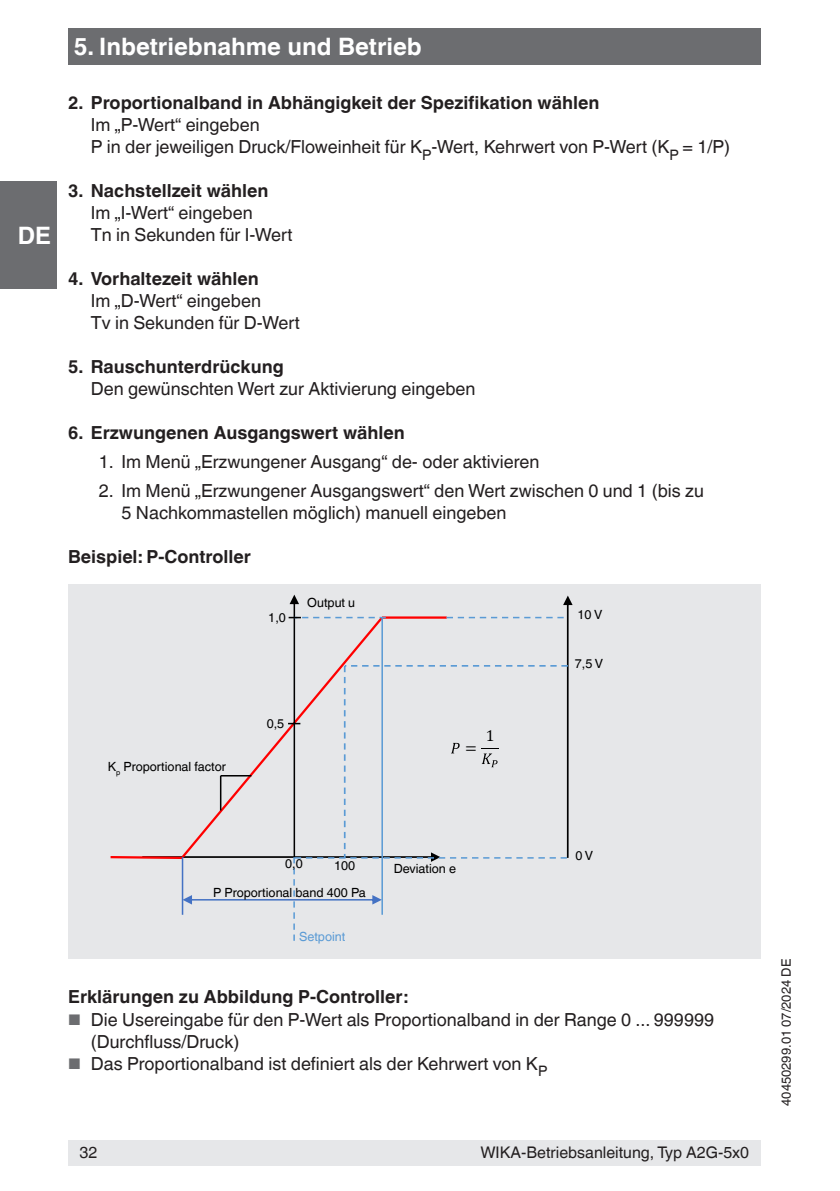
<style>
.page{position:relative;width:840px;height:1191px;background:#fff}
.page>*{position:absolute;margin:0;border:0;box-sizing:border-box;transform-origin:0 0}
.t1{font:700 24px "Helvetica World";color:#fff}
.t2{font:18px/22px "Helvetica World";color:#231f20}
.t3{font:700 18px "Helvetica World";color:#231f20}
.t4{font:16px "Helvetica World";color:#231f20}
.t5{font:15.8px "Cambria Math";color:#000}
.t6{font:13px "Helvetica World";color:#231f20}
.t7{font:12.6px "Helvetica World";color:#000}
.t8{font:12.6px "Helvetica World";color:#5b9bd5}
.s1{font-size:15.4px;color:#6c6d70}
</style>
<div class="page">
<div style="left:68px;top:28px;width:692px;height:37px;background:#6c6d70"></div>
<div style="left:0;top:181px;width:57px;height:108px;background:#6c6d70"></div>
<div style="left:68px;top:1140px;width:692px;height:25px;background:#e6e7e9"></div>
<div style="left:68px;top:584px;width:692px;height:374px;background:#e6e7e9"></div>
<svg style="left:110px;top:594px;width:462px;height:346px"></svg>
<h1 class="t1" style="left:18px;top:222px;width:35px">DE</h1>
<h1 class="t1" style="left:74px;top:33px;width:349px">5. Inbetriebnahme und Betrieb</h1>
<p class="t3" style="left:68px;top:93px;width:532px">2. Proportionalband in Abhängigkeit der Spezifikation wählen</p>
<p class="t2" style="left:91px;top:114px;width:640px">Im „P-Wert“ eingeben<br>P in der jeweiligen Druck/Floweinheit für K<sub>P</sub>-Wert, Kehrwert von P-Wert (K<sub>P</sub> = 1/P)</p>
<p class="t3" style="left:68px;top:181px;width:202px">3. Nachstellzeit wählen</p>
<p class="t2" style="left:91px;top:202px;width:203px">Im „I-Wert“ eingeben<br>Tn in Sekunden für I-Wert</p>
<p class="t3" style="left:68px;top:269px;width:192px">4. Vorhaltezeit wählen</p>
<p class="t2" style="left:91px;top:290px;width:210px">Im „D-Wert“ eingeben<br>Tv in Sekunden für D-Wert</p>
<p class="t3" style="left:68px;top:357px;width:217px">5. Rauschunterdrückung</p>
<p class="t2" style="left:91px;top:378px;width:386px">Den gewünschten Wert zur Aktivierung eingeben</p>
<p class="t3" style="left:68px;top:423px;width:338px">6. Erzwungenen Ausgangswert wählen</p>
<p class="t2" style="left:99px;top:451px;width:442px">1. Im Menü „Erzwungener Ausgang“ de- oder aktivieren</p>
<p class="t2" style="left:121px;top:480px;width:583px;text-indent:-23px">2. Im Menü „Erzwungener Ausgangswert“ den Wert zwischen 0 und 1 (bis zu<br>5 Nachkommastellen möglich) manuell eingeben</p>
<p class="t3" style="left:68px;top:546px;width:184px">Beispiel: P-Controller</p>
<p class="t7" style="left:268px;top:610px;width:19px">1,0</p>
<p class="t7" style="left:307px;top:595px;width:49px">Output u</p>
<p class="t7" style="left:577px;top:607px;width:26px">10 V</p>
<p class="t7" style="left:574px;top:656px;width:30px">7,5 V</p>
<p class="t7" style="left:108px;top:759px;width:119px">K<sub>p</sub> Proportional factor</p>
<p class="t7" style="left:266px;top:716px;width:19px">0,5</p>
<p class="t5" style="left:465px;top:738px;width:13px">=</p>
<p class="t5" style="left:485px;top:726px;width:10px">1</p>
<p class="t7" style="left:285px;top:856px;width:19px">0,0</p>
<p class="t7" style="left:334px;top:858px;width:23px">100</p>
<p class="t7" style="left:393px;top:861px;width:64px">Deviation e</p>
<p class="t7" style="left:213px;top:885px;width:154px">P Proportional band 400 Pa</p>
<p class="t8" style="left:299px;top:929px;width:48px">Setpoint</p>
<p class="t7" style="left:575px;top:848px;width:19px">0 V</p>
<p class="t3" style="left:68px;top:986px;width:341px">Erklärungen zu Abbildung P-Controller:</p>
<p class="t2" style="left:91px;top:1008px;width:624px;text-indent:-23px"><span class="s1">■</span> Die Usereingabe für den P-Wert als Proportionalband in der Range 0 ... 999999 (Durchfluss/Druck)</p>
<p class="t2" style="left:68px;top:1052px;width:480px"><span class="s1">■</span> Das Proportionalband ist definiert als der Kehrwert von K<sub>P</sub></p>
<p class="t4" style="left:79px;top:1143px;width:19px">32</p>
<p class="t4" style="left:480px;top:1143px;width:270px">WIKA-Betriebsanleitung, Typ A2G-5x0</p>
<p class="t6" style="left:778px;top:1106px;width:149px;rotate:-90deg">40450299.01 07/2024 DE</p>
</div>
